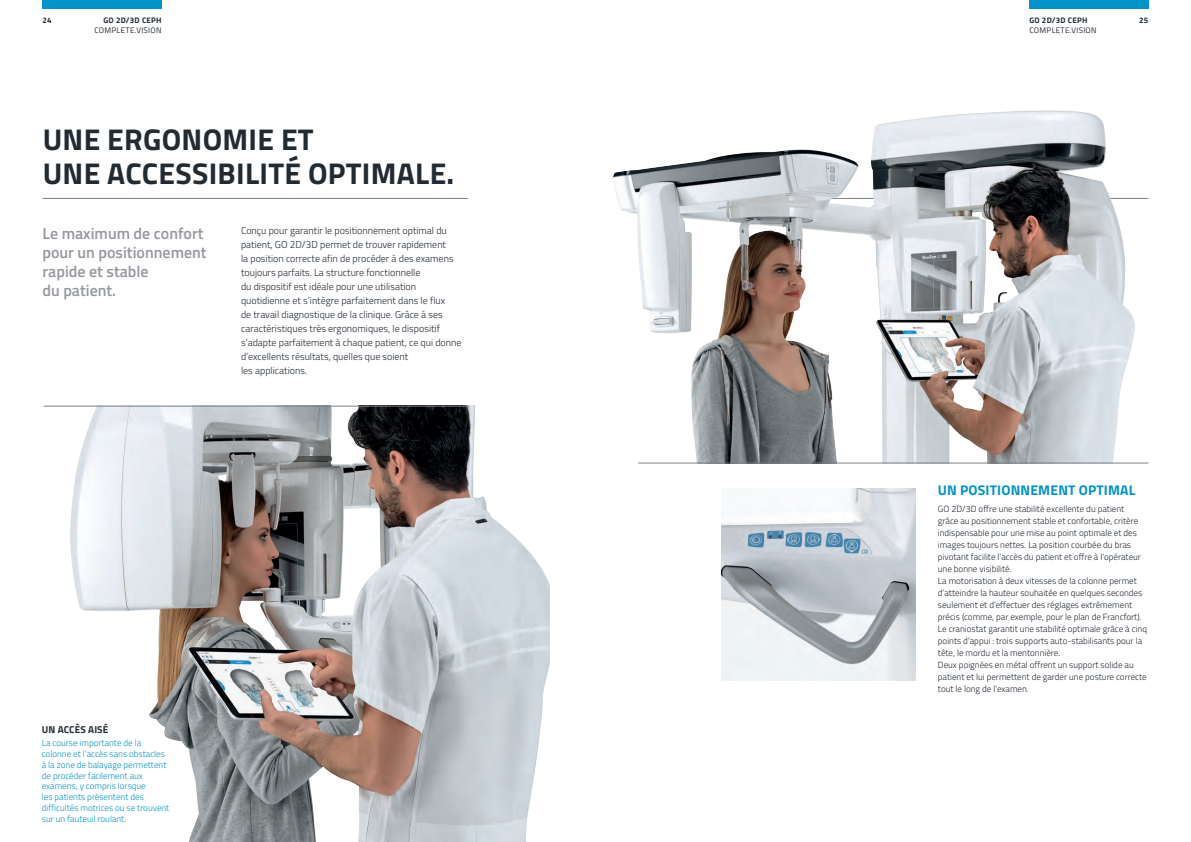
<style>
.page{position:relative;width:1191px;height:842px;background:#fff}
.page>*{position:absolute;margin:0;border:0;box-sizing:border-box;transform-origin:0 0}
._01_titolo{font:700 30px/34px "Titillium";letter-spacing:.01em;color:#222a32}
._02_sottotitolo{font:600 16px/19.2px "Titillium";color:#96999e}
._06_titolo_descrizione{font:700 14px "Titillium";letter-spacing:.01em;color:#0094ca}
._03_corpo_testo{font:300 10px/14px "Titillium";color:#222a32}
._04_titolo_nota{font:700 10px "Titillium";letter-spacing:.01em;color:#222a32}
._07_corpo_testo_descrizione{font:300 9px/12px "Titillium";color:#222a32}
._05_corpo_testo_nota{font:300 9px/10.8px "Titillium";color:#0094ca}
.t1{font:8px "Titillium";letter-spacing:.04em;color:#222a32}
.t2{font:700 8px "Titillium";letter-spacing:.03em;color:#222a32}
</style>
<div class="page">
<div style="left:1029px;top:0;width:119px;height:9px;background:#0094ca"></div>
<div style="left:43px;top:0;width:119px;height:9px;background:#0094ca"></div>
<img style="left:613px;top:110px;width:535px;height:353px">
<img style="left:70px;top:406px;width:480px;height:436px">
<hr style="left:43px;top:198px;width:425px;height:1px;background:#7d8186">
<hr style="left:43px;top:406px;width:426px;height:1px;background:#7d8186">
<hr style="left:638px;top:463px;width:510px;height:1px;background:#7d8186">
<img style="left:721px;top:488px;width:194px;height:193px">
<p class="t2" style="left:43px;top:14px;width:11px">24</p>
<p class="t2" style="left:103px;top:14px;width:60px">GO 2D/3D CEPH</p>
<p class="t2" style="left:1139px;top:14px;width:11px">25</p>
<p class="t1" style="left:94px;top:24px;width:69px">COMPLETE.VISION</p>
<p class="t2" style="left:1029px;top:14px;width:60px">GO 2D/3D CEPH</p>
<p class="t1" style="left:1029px;top:24px;width:69px">COMPLETE.VISION</p>
<p class="_01_titolo" style="left:43px;top:121px;width:413px">UNE ERGONOMIE ET<br>UNE ACCESSIBILITÉ OPTIMALE.</p>
<p class="_02_sottotitolo" style="left:43px;top:223px;width:166px">Le maximum de confort pour un positionnement rapide et stable<br>du patient.</p>
<p class="_03_corpo_testo" style="left:241px;top:223px;width:222px">Conçu pour garantir le positionnement optimal du patient, GO 2D/3D permet de trouver rapidement<br>la position correcte afin de procéder à des examens toujours parfaits. La structure fonctionnelle<br>du dispositif est idéale pour une utilisation quotidienne et s’intègre parfaitement dans le flux<br>de travail diagnostique de la clinique. Grâce à ses caractéristiques très ergonomiques, le dispositif s’adapte parfaitement à chaque patient, ce qui donne d’excellents résultats, quelles que soient<br>les applications.</p>
<p class="_04_titolo_nota" style="left:42px;top:721px;width:68px">UN ACCÈS AISÉ</p>
<p class="_05_corpo_testo_nota" style="left:42px;top:737px;width:129px">La course importante de la colonne et l’accès sans obstacles à la zone de balayage permettent de procéder facilement aux examens, y compris lorsque<br>les patients présentent des difficultés motrices ou se trouvent sur un fauteuil roulant.</p>
<p class="_06_titolo_descrizione" style="left:938px;top:479px;width:199px">UN POSITIONNEMENT OPTIMAL</p>
<p class="_07_corpo_testo_descrizione" style="left:938px;top:503px;width:205px">GO 2D/3D offre une stabilité excellente du patient grâce au positionnement stable et confortable, critère indispensable pour une mise au point optimale et des images toujours nettes. La position courbée du bras pivotant facilite l’accès du patient et offre à l’opérateur une bonne visibilité.</p>
<p class="_07_corpo_testo_descrizione" style="left:938px;top:575px;width:206px">La motorisation à deux vitesses de la colonne permet d’atteindre la hauteur souhaitée en quelques secondes seulement et d’effectuer des réglages extrêmement précis (comme, par exemple, pour le plan de Francfort).</p>
<p class="_07_corpo_testo_descrizione" style="left:938px;top:623px;width:211px">Le craniostat garantit une stabilité optimale grâce à cinq points d’appui : trois supports auto-stabilisants pour la tête, le mordu et la mentonnière.</p>
<p class="_07_corpo_testo_descrizione" style="left:938px;top:659px;width:210px">Deux poignées en métal offrent un support solide au patient et lui permettent de garder une posture correcte tout le long de l’examen.</p>
</div>
